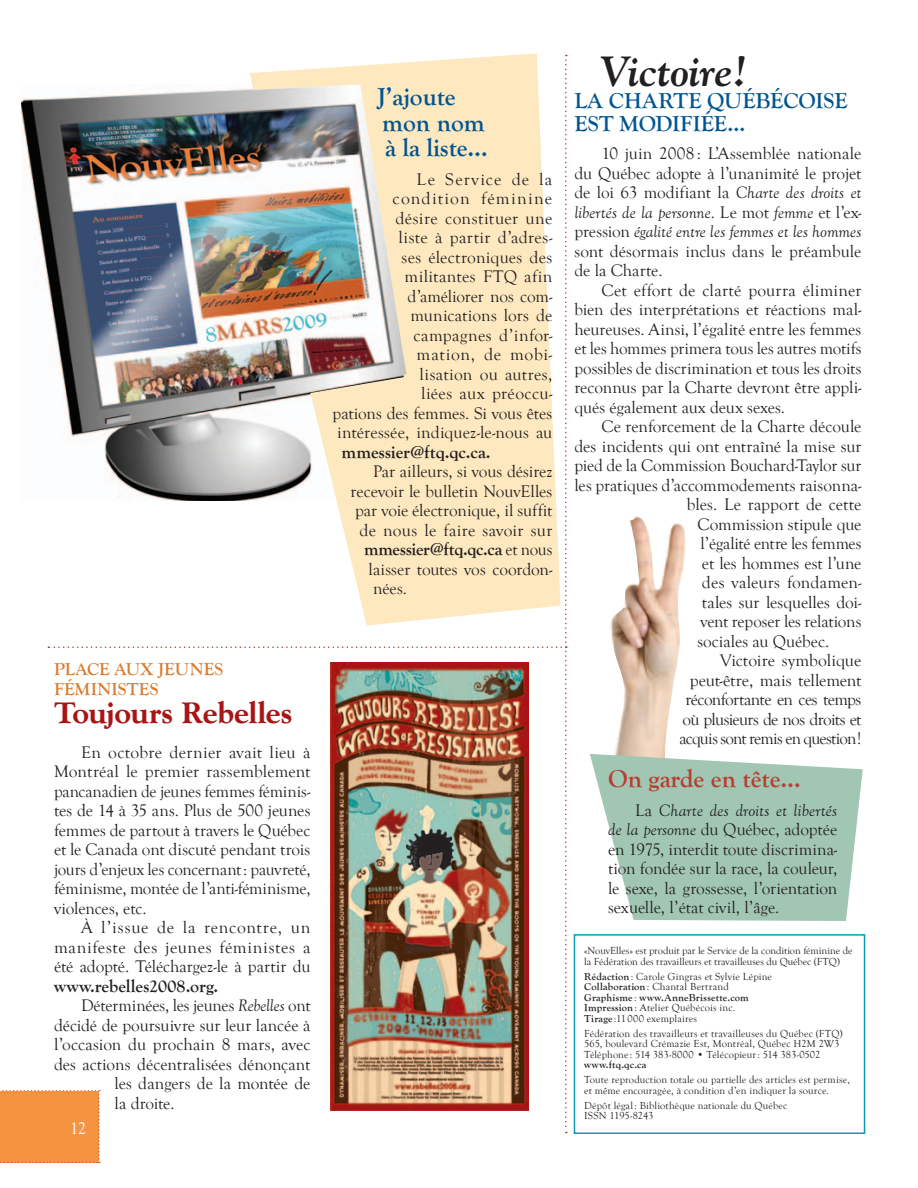
<style>
.page{position:relative;width:918px;height:1188px;background:#fff}
.page>*{position:absolute;margin:0;border:0;box-sizing:border-box;transform-origin:0 0}
.t1{font:italic 700 42px "Goudy";letter-spacing:-.015em;color:#231f20}
.t2{font:800 30px "Goudy";color:#a91516}
.t3{font:700 25.5px/25.5px "Goudy Old Style T";color:#015591}
.t4{font:700 25.5px "Goudy Old Style T";color:#b93d30}
.t5{font:700 22.5px/22.5px "Goudy Old Style T";letter-spacing:.005em;color:#015591}
.t6{font:700 18px "Goudy Old Style T";color:#231f20}
.t7{font:700 18px/19.5px "Goudy Old Style T";letter-spacing:.015em;color:#d87c2e}
.t8{font:17.25px/19.5px "Goudy Old Style T";color:#231f20;text-align:justify}
.t9{font:17.25px/19.5px "Goudy Old Style T";letter-spacing:.02em;color:#231f20;text-align:right}
.t10{font:italic 17.25px/19.5px "Goudy Old Sty T";letter-spacing:.005em;color:#231f20}
.t11{font:17.25px "Goudy Old Style T";letter-spacing:-.045em;color:#231f20}
.t12{font:17.25px "Goudy Old Style T";letter-spacing:-.04em;color:#231f20}
.t13{font:17.25px "Goudy Old Style T";letter-spacing:-.025em;color:#231f20}
.t14{font:17.25px "Goudy Old Style T";color:#fff}
.t15{font:10.5px/10.5px "Goudy Old Style T";letter-spacing:.01em;color:#231f20}
.t16{font:700 10.5px "Goudy Old Style T";letter-spacing:.045em;color:#231f20}
.s1{font-family:"Goudy Old Sty T";font-style:italic}
.s2{font-weight:400;font-size:17.25px}
.s3{font-family:"Goudy Old Style T";font-style:normal}
.s4{font-weight:700}
</style>
<div class="page">
<img style="left:610px;top:516px;width:76px;height:238px">
<img style="left:0;top:55px;width:567px;height:1108px">
<svg style="left:590px;top:754px;width:273px;height:167px;background:#afcebf"></svg>
<div style="left:574px;top:934px;width:291px;height:200px;border:2px solid #079cb5"></div>
<p class="t7" style="left:54px;top:660px;width:171px">Place aux jeunes féministes</p>
<h2 class="t2" style="left:54px;top:695px;width:240px">Toujours Rebelles</h2>
<p class="t8" style="left:54px;top:743px;width:258px;text-indent:27px">En octobre dernier avait lieu à Montréal le premier rassemblement pancanadien de jeunes femmes féminis&shy;tes de 14 à 35 ans. Plus de 500 jeunes femmes de partout à travers le Québec et le Canada ont discuté pendant trois jours d’enjeux les concernant: pauvreté, féminisme, montée de l’anti-féminisme, violences, etc.</p>
<p class="t8" style="left:54px;top:918px;width:258px;text-indent:27px">À l’issue de la rencontre, un manifeste des jeunes féministes a été adopté. Téléchargez-le à partir du</p>
<p class="t6" style="left:54px;top:976px;width:166px">www.rebelles2008.org.</p>
<p class="t8" style="left:81px;top:996px;width:231px">Déterminées, les jeunes <span class="s1">Rebelles</span> ont</p>
<p class="t8" style="left:54px;top:1016px;width:258px">décidé de poursuivre sur leur lancée à</p>
<p class="t8" style="left:54px;top:1035px;width:258px">l’occasion du prochain 8 mars, avec</p>
<p class="t8" style="left:54px;top:1055px;width:258px">des actions décentralisées dénonçant</p>
<p class="t8" style="left:115px;top:1074px;width:197px">les dangers de la montée de</p>
<p class="t8" style="left:115px;top:1094px;width:62px">la droite.</p>
<p class="t14" style="left:70px;top:1119px;width:18px">12</p>
<h3 class="t3" style="left:378px;top:84px;width:112px">J’ajoute mon nom à la liste…</h3>
<p class="t9" style="left:333px;top:170px;width:221px">Le Service de la<br>condition féminine<br>désire constituer une<br>liste à partir d’adres-<br>ses électroniques des militantes FTQ afin d’améliorer nos com&shy;munications lors de campagnes d’infor-<br>mation, de mobi-<br>lisation ou autres,<br>liées aux préoccu-<br>pations des femmes. Si vous êtes intéressée, indiquez-le-nous au</p>
<p class="t6" style="left:342px;top:442px;width:151px">mmessier@ftq.qc.ca.</p>
<p class="t8" style="left:351px;top:462px;width:203px;text-align:right">Par ailleurs, si vous désirez recevoir le bulletin NouvElles par voie électronique, il suffit de nous le faire savoir sur</p>
<p class="t6" style="left:364px;top:539px;width:190px">mmessier@ftq.qc.ca <span class="s2">et nous</span></p>
<p class="t8" style="left:369px;top:560px;width:185px">laisser toutes vos coordon&shy;nées.</p>
<h1 class="t1" style="left:601px;top:45px;width:147px">Victoire!</h1>
<h3 class="t5" style="left:574px;top:90px;width:271px">La Charte québécoise est modifiée …</h3>
<p class="t8" style="left:574px;top:144px;width:288px;text-indent:27px">10 juin 2008 : L’Assemblée nationale du Québec adopte à l’unanimité le projet de loi 63 modifiant la <span class="s1">Charte des droits et</span></p>
<p class="t10" style="left:574px;top:202px;width:289px">libertés de la personne<span class="s3">. Le mot</span> femme <span class="s3">et l’ex&shy;pression</span> égalité entre les femmes et les hommes</p>
<p class="t8" style="left:574px;top:242px;width:288px">sont désormais inclus dans le préambule de la Charte.</p>
<p class="t8" style="left:574px;top:281px;width:289px;text-indent:27px">Cet effort de clarté pourra éliminer bien des interprétations et réactions mal&shy;heureuses. Ainsi, l’égalité entre les femmes et les hommes primera tous les autres motifs possibles de discrimination et tous les droits reconnus par la Charte devront être appli&shy;qués également aux deux sexes.</p>
<p class="t8" style="left:601px;top:417px;width:261px">Ce renforcement de la Charte découle</p>
<p class="t8" style="left:574px;top:437px;width:289px">des incidents qui ont entraîné la mise sur</p>
<p class="t8" style="left:574px;top:456px;width:289px">pied de la Commission Bouchard-Taylor sur</p>
<p class="t8" style="left:574px;top:476px;width:289px">les pratiques d’accommodements raisonna-</p>
<p class="t8" style="left:687px;top:495px;width:176px">bles. Le rapport de cette</p>
<p class="t8" style="left:697px;top:515px;width:166px">Commission stipule que</p>
<p class="t8" style="left:700px;top:534px;width:162px">l’égalité entre les femmes</p>
<p class="t8" style="left:702px;top:554px;width:161px">et les hommes est l’une</p>
<p class="t8" style="left:702px;top:573px;width:161px">des valeurs fondamen-</p>
<p class="t8" style="left:702px;top:593px;width:161px">tales sur lesquelles doi-</p>
<p class="t8" style="left:700px;top:612px;width:162px">vent reposer les relations</p>
<p class="t8" style="left:697px;top:632px;width:133px">sociales au Québec.</p>
<p class="t8" style="left:720px;top:651px;width:143px">Victoire symbolique</p>
<p class="t8" style="left:690px;top:671px;width:173px">peut-être, mais tellement</p>
<p class="t13" style="left:685px;top:690px;width:178px">réconfortante en ces temps</p>
<p class="t12" style="left:682px;top:710px;width:181px">où plusieurs de nos droits et</p>
<p class="t11" style="left:679px;top:729px;width:184px">acquis sont remis en question!</p>
<h3 class="t4" style="left:608px;top:765px;width:194px">On garde en tête…</h3>
<p class="t10" style="left:635px;top:800px;width:204px"><span class="s3">La</span> Charte des droits et libertés</p>
<p class="t8" style="left:608px;top:820px;width:231px"><span class="s1">de la personne</span> du Québec, adoptée en 1975, interdit toute discrimina&shy;tion fondée sur la race, la couleur, le sexe, la grossesse, l’orientation sexuelle, l’état civil, l’âge.</p>
<p class="t15" style="left:584px;top:946px;width:270px">«NouvElles» est produit par le Service de la condition féminine de la Fédération des travailleurs et travailleuses du Québec (FTQ)</p>
<p class="t15" style="left:584px;top:971px;width:189px"><span class="s4">Rédaction</span>: Carole Gingras et Sylvie Lépine <span class="s4">Collaboration</span>: Chantal Bertrand <span class="s4">Graphisme</span>: <span class="s4">www.AnneBrissette.com Impression</span>: Atelier Québécois inc.<br><span class="s4">Tirage</span>:11000 exemplaires</p>
<p class="t15" style="left:584px;top:1028px;width:260px">Fédération des travailleurs et travailleuses du Québec (FTQ)<br>565, boulevard Crémazie Est, Montréal, Québec H2M 2W3<br>Téléphone : 514 383-8000 • Télécopieur: 514 383-0502</p>
<p class="t16" style="left:584px;top:1059px;width:64px">www.ftq.qc.ca</p>
<p class="t15" style="left:584px;top:1075px;width:267px">Toute reproduction totale ou partielle des articles est permise, et même encouragée, à condition d’en indiquer la source.</p>
<p class="t15" style="left:584px;top:1100px;width:205px">Dépôt légal: Bibliothèque nationale du Québec<br>ISSN 1195-8243</p>
</div>
